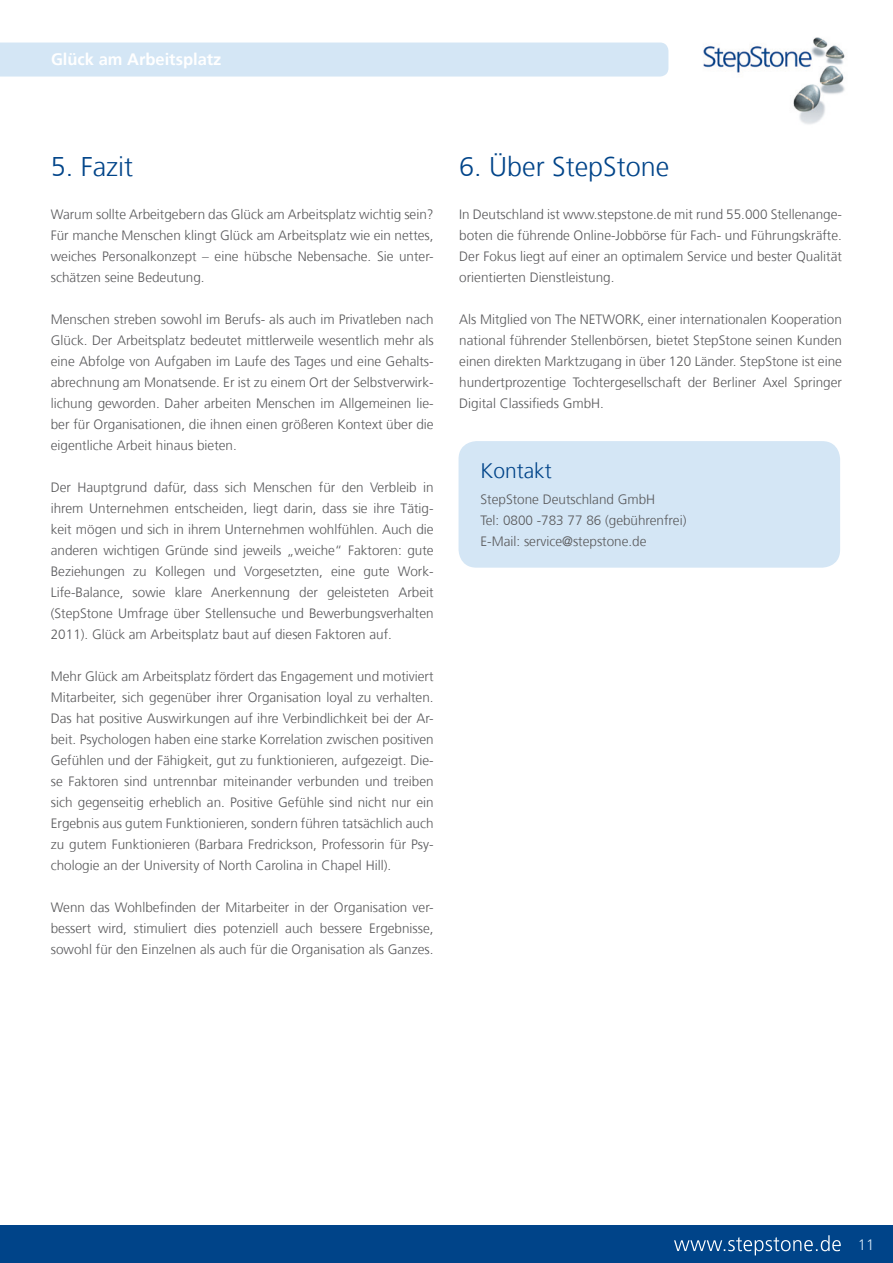
<style>
.page{position:relative;width:893px;height:1263px;background:#fff}
.page>*{position:absolute;margin:0;border:0;box-sizing:border-box;transform-origin:0 0}
.t1{font:300 27px "Frutiger";color:#004489}
.t2{font:300 21px "Frutiger";color:#004489}
.t3{font:700 16.5px "Frutiger";color:#fff}
.t4{font:300 15px "Frutiger";color:#d4e6f5}
.t5{font:300 13.5px/21px "Frutiger";color:#58585a;text-align:justify}
</style>
<div class="page">
<div style="left:0;top:43px;width:668px;height:34px;background:#d4e6f5"></div>
<div style="left:0;top:1225px;width:893px;height:38px;background:#004489"></div>
<svg style="left:674px;top:1235px;width:167px;height:20px"></svg>
<img style="left:703px;top:37px;width:142px;height:87px">
<div style="left:458px;top:441px;width:382px;height:127px;background:#d4e6f5;border-radius:18px"></div>
<p class="t3" style="left:51px;top:50px;width:172px">Glück am Arbeitsplatz</p>
<h1 class="t1" style="left:51px;top:152px;width:84px">5. Fazit</h1>
<p class="t5" style="left:51px;top:204px;width:384px">Warum sollte Arbeitgebern das Glück am Arbeitsplatz wichtig sein?<br>Für manche Menschen klingt Glück am Arbeitsplatz wie ein nettes, weiches Personalkonzept – eine hübsche Nebensache. Sie unter&shy;schätzen seine Bedeutung.</p>
<p class="t5" style="left:51px;top:309px;width:384px">Menschen streben sowohl im Berufs- als auch im Privatleben nach Glück. Der Arbeitsplatz bedeutet mittlerweile wesentlich mehr als eine Abfolge von Aufgaben im Laufe des Tages und eine Gehalts&shy;abrechnung am Monatsende. Er ist zu einem Ort der Selbstverwirk&shy;lichung geworden. Daher arbeiten Menschen im Allgemeinen lie&shy;ber für Organisationen, die ihnen einen größeren Kontext über die eigentliche Arbeit hinaus bieten.</p>
<p class="t5" style="left:51px;top:477px;width:384px">Der Hauptgrund dafür, dass sich Menschen für den Verbleib in ihrem Unternehmen entscheiden, liegt darin, dass sie ihre Tätig&shy;keit mögen und sich in ihrem Unternehmen wohlfühlen. Auch die anderen wichtigen Gründe sind jeweils „weiche“ Faktoren: gute Beziehungen zu Kollegen und Vorgesetzten, eine gute Work-Life-Balance, sowie klare Anerkennung der geleisteten Arbeit (StepStone Umfrage über Stellensuche und Bewerbungsverhalten 2011). Glück am Arbeitsplatz baut auf diesen Faktoren auf.</p>
<p class="t5" style="left:51px;top:666px;width:384px">Mehr Glück am Arbeitsplatz fördert das Engagement und motiviert Mitarbeiter, sich gegenüber ihrer Organisation loyal zu verhalten.<br>Das hat positive Auswirkungen auf ihre Verbindlichkeit bei der Ar&shy;beit. Psychologen haben eine starke Korrelation zwischen positiven Gefühlen und der Fähigkeit, gut zu funktionieren, aufgezeigt. Die&shy;se Faktoren sind untrennbar miteinander verbunden und treiben sich gegenseitig erheblich an. Positive Gefühle sind nicht nur ein Ergebnis aus gutem Funktionieren, sondern führen tatsächlich auch zu gutem Funktionieren (Barbara Fredrickson, Professorin für Psy&shy;chologie an der University of North Carolina in Chapel Hill).</p>
<p class="t5" style="left:51px;top:897px;width:384px">Wenn das Wohlbefinden der Mitarbeiter in der Organisation ver&shy;bessert wird, stimuliert dies potenziell auch bessere Ergebnisse, sowohl für den Einzelnen als auch für die Organisation als Ganzes.</p>
<h1 class="t1" style="left:459px;top:152px;width:212px">6. Über StepStone</h1>
<p class="t5" style="left:459px;top:204px;width:384px">In Deutschland ist www.stepstone.de mit rund 55.000 Stellenange&shy;boten die führende Online-Jobbörse für Fach- und Führungskräfte.<br>Der Fokus liegt auf einer an optimalem Service und bester Qualität orientierten Dienstleistung.</p>
<p class="t5" style="left:459px;top:309px;width:384px">Als Mitglied von The NETWORK, einer internationalen Kooperation national führender Stellenbörsen, bietet StepStone seinen Kunden einen direkten Marktzugang in über 120 Länder. StepStone ist eine hundertprozentige Tochtergesellschaft der Berliner Axel Springer Digital Classifieds GmbH.</p>
<h2 class="t2" style="left:480px;top:459px;width:73px">Kontakt</h2>
<p class="t5" style="left:480px;top:489px;width:207px;text-align:left">StepStone Deutschland GmbH<br>Tel: 0800 -783 77 86 (gebührenfrei)<br>E-Mail: service@stepstone.de</p>
<p class="t4" style="left:858px;top:1236px;width:18px">11</p>
</div>
